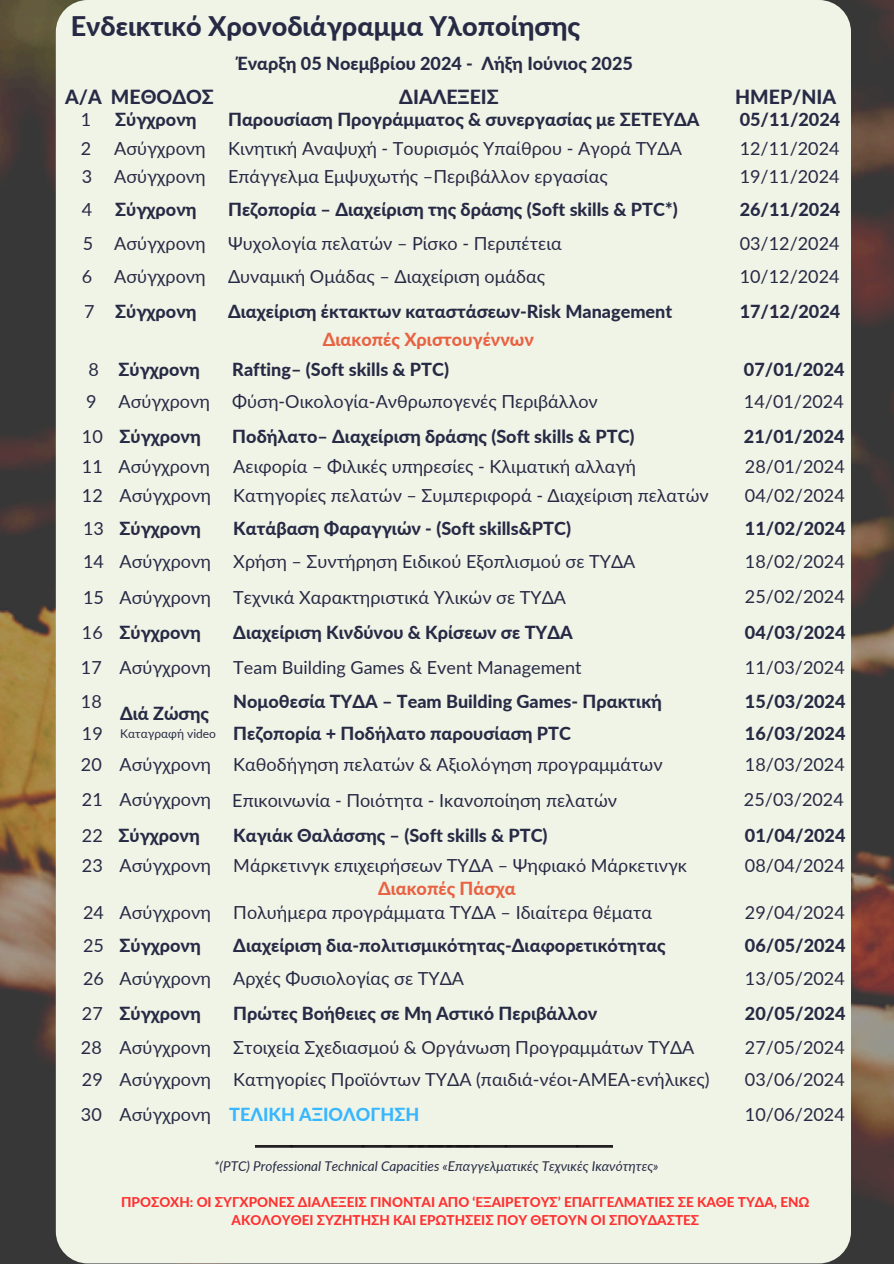
<style>
.page{position:relative;width:894px;height:1264px;background:#fff}
.page>*{position:absolute;margin:0;border:0;box-sizing:border-box;transform-origin:0 0}
.t1{font:800 27px "Lato";color:#272a44}
.t2{font:800 19.5px "Lato";color:#272a44}
.t3{font:18px "Lato";color:#272a44}
.t4{font:800 18px "Lato";color:#272a44}
.t5{font:800 18px "Lato";color:#e86242}
.t6{font:800 18px "Lato";color:#38b6ff}
.t7{font:800 13.5px/18px "Lato";color:#ff3131;text-align:center}
.t8{font:italic 13.5px "Lato";color:#272a44}
.t9{font:12px "Lato";color:#272a44}
</style>
<div class="page">
<img style="left:0;top:0;width:893px;height:1263px">
<div style="left:56px;top:0;width:794px;height:1263px;background:#f0f4e7;border-radius:32px"></div>
<img style="left:256px;top:1145px;width:356px;height:2px">
<p class="t1" style="left:71px;top:10px;width:511px">Ενδεικτικό Χρονοδιάγραμμα Υλοποίησης</p>
<h4 class="t4" style="left:236px;top:52px;width:398px">Έναρξη 05 Νοεμβρίου 2024 - Λήξη Ιούνιος 2025</h4>
<h3 class="t2" style="left:65px;top:85px;width:150px">Α/Α ΜΕΘΟΔΟΣ</h3>
<h3 class="t2" style="left:399px;top:85px;width:101px">ΔΙΑΛΕΞΕΙΣ</h3>
<h3 class="t2" style="left:735px;top:85px;width:102px">ΗΜΕΡ/ΝΙΑ</h3>
<h3 class="t3" style="left:81px;top:108px;width:12px">1</h3>
<h3 class="t3" style="left:81px;top:137px;width:12px">2</h3>
<p class="t4" style="left:115px;top:108px;width:83px">Σύγχρονη</p>
<h4 class="t4" style="left:228px;top:108px;width:473px">Παρουσίαση Προγράμματος &amp; συνεργασίας με ΣΕΤΕΥΔΑ</h4>
<h4 class="t4" style="left:739px;top:108px;width:102px">05/11/2024</h4>
<p class="t3" style="left:114px;top:137px;width:93px">Ασύγχρονη</p>
<h3 class="t3" style="left:228px;top:137px;width:455px">Κινητική Αναψυχή - Τουρισμός Υπαίθρου - Αγορά ΤΥΔΑ</h3>
<h3 class="t3" style="left:739px;top:137px;width:101px">12/11/2024</h3>
<h3 class="t3" style="left:228px;top:165px;width:381px">Επάγγελμα Εμψυχωτής –Περιβάλλον εργασίας</h3>
<h3 class="t3" style="left:739px;top:165px;width:101px">19/11/2024</h3>
<p class="t4" style="left:228px;top:198px;width:451px">Πεζοπορία – Διαχείριση της δράσης (Soft skills &amp; PTC*)</p>
<h3 class="t4" style="left:739px;top:198px;width:102px">26/11/2024</h3>
<h3 class="t3" style="left:228px;top:232px;width:335px">Ψυχολογία πελατών – Ρίσκο - Περιπέτεια</h3>
<h3 class="t3" style="left:739px;top:232px;width:101px">03/12/2024</h3>
<p class="t3" style="left:228px;top:265px;width:318px">Δυναμική Ομάδας – Διαχείριση ομάδας</p>
<h4 class="t3" style="left:739px;top:265px;width:101px">10/12/2024</h4>
<h4 class="t4" style="left:228px;top:300px;width:445px">Διαχείριση έκτακτων καταστάσεων-Risk Management</h4>
<h4 class="t5" style="left:322px;top:328px;width:212px">Διακοπές Χριστουγέννων</h4>
<h4 class="t3" style="left:114px;top:165px;width:93px">Ασύγχρονη</h4>
<p class="t4" style="left:115px;top:198px;width:83px">Σύγχρονη</p>
<p class="t3" style="left:82px;top:165px;width:12px">3</p>
<h4 class="t3" style="left:82px;top:198px;width:12px">4</h4>
<h4 class="t3" style="left:83px;top:232px;width:12px">5</h4>
<h4 class="t3" style="left:82px;top:265px;width:12px">6</h4>
<p class="t3" style="left:84px;top:300px;width:12px">7</p>
<h4 class="t3" style="left:114px;top:232px;width:93px">Ασύγχρονη</h4>
<h4 class="t3" style="left:114px;top:265px;width:93px">Ασύγχρονη</h4>
<h4 class="t4" style="left:115px;top:300px;width:83px">Σύγχρονη</h4>
<p class="t4" style="left:739px;top:300px;width:102px">17/12/2024</p>
<h3 class="t3" style="left:88px;top:358px;width:12px">8</h3>
<h3 class="t3" style="left:86px;top:390px;width:12px">9</h3>
<h3 class="t3" style="left:82px;top:425px;width:22px">10</h3>
<h4 class="t3" style="left:82px;top:455px;width:22px">11</h4>
<h4 class="t3" style="left:82px;top:484px;width:22px">12</h4>
<p class="t3" style="left:83px;top:517px;width:22px">13</p>
<h3 class="t3" style="left:83px;top:550px;width:22px">14</h3>
<h3 class="t3" style="left:83px;top:586px;width:22px">15</h3>
<h3 class="t3" style="left:82px;top:621px;width:22px">16</h3>
<p class="t3" style="left:81px;top:656px;width:22px">17</p>
<h4 class="t3" style="left:81px;top:690px;width:22px">18</h4>
<h4 class="t3" style="left:82px;top:722px;width:22px">19</h4>
<h4 class="t3" style="left:81px;top:753px;width:22px">20</h4>
<p class="t4" style="left:118px;top:358px;width:83px">Σύγχρονη</p>
<h4 class="t3" style="left:118px;top:390px;width:93px">Ασύγχρονη</h4>
<h4 class="t4" style="left:119px;top:425px;width:83px">Σύγχρονη</h4>
<h3 class="t4" style="left:232px;top:358px;width:218px">Rafting– (Soft skills &amp; PTC)</h3>
<h3 class="t4" style="left:743px;top:358px;width:102px">07/01/2024</h3>
<h3 class="t3" style="left:232px;top:390px;width:367px">Φύση-Οικολογία-Ανθρωπογενές Περιβάλλον</h3>
<p class="t3" style="left:743px;top:390px;width:101px">14/01/2024</p>
<p class="t4" style="left:232px;top:425px;width:403px">Ποδήλατο– Διαχείριση δράσης (Soft skills &amp; PTC)</p>
<h4 class="t4" style="left:743px;top:425px;width:102px">21/01/2024</h4>
<h4 class="t3" style="left:118px;top:455px;width:93px">Ασύγχρονη</h4>
<h4 class="t3" style="left:233px;top:455px;width:404px">Αειφορία – Φιλικές υπηρεσίες - Κλιματική αλλαγή</h4>
<h4 class="t3" style="left:744px;top:455px;width:101px">28/01/2024</h4>
<p class="t3" style="left:119px;top:484px;width:93px">Ασύγχρονη</p>
<h3 class="t4" style="left:119px;top:517px;width:83px">Σύγχρονη</h3>
<p class="t3" style="left:119px;top:550px;width:93px">Ασύγχρονη</p>
<h4 class="t3" style="left:119px;top:586px;width:93px">Ασύγχρονη</h4>
<h4 class="t4" style="left:119px;top:621px;width:83px">Σύγχρονη</h4>
<h4 class="t3" style="left:119px;top:656px;width:93px">Ασύγχρονη</h4>
<p class="t4" style="left:120px;top:702px;width:90px">Διά Ζώσης</p>
<h3 class="t9" style="left:120px;top:725px;width:97px">Καταγραφή video</h3>
<h3 class="t3" style="left:119px;top:753px;width:93px">Ασύγχρονη</h3>
<h4 class="t3" style="left:233px;top:484px;width:477px">Κατηγορίες πελατών – Συμπεριφορά - Διαχείριση πελατών</h4>
<h4 class="t3" style="left:744px;top:484px;width:101px">04/02/2024</h4>
<h4 class="t4" style="left:233px;top:517px;width:339px">Κατάβαση Φαραγγιών - (Soft skills&amp;PTC)</h4>
<p class="t4" style="left:744px;top:517px;width:102px">11/02/2024</p>
<p class="t3" style="left:233px;top:550px;width:403px">Χρήση – Συντήρηση Ειδικού Εξοπλισμού σε ΤΥΔΑ</p>
<p class="t3" style="left:744px;top:550px;width:101px">18/02/2024</p>
<p class="t3" style="left:233px;top:586px;width:334px">Τεχνικά Χαρακτηριστικά Υλικών σε ΤΥΔΑ</p>
<h3 class="t3" style="left:744px;top:584px;width:101px">25/02/2024</h3>
<h3 class="t4" style="left:744px;top:621px;width:102px">04/03/2024</h3>
<h3 class="t3" style="left:233px;top:656px;width:349px">Team Building Games &amp; Event Management</h3>
<h3 class="t3" style="left:744px;top:656px;width:101px">11/03/2024</h3>
<p class="t4" style="left:233px;top:690px;width:430px">Νομοθεσία ΤΥΔΑ – Team Building Games- Πρακτική</p>
<h4 class="t4" style="left:744px;top:690px;width:102px">15/03/2024</h4>
<h4 class="t4" style="left:233px;top:722px;width:339px">Πεζοπορία + Ποδήλατο παρουσίαση PTC</h4>
<h4 class="t4" style="left:744px;top:722px;width:102px">16/03/2024</h4>
<p class="t3" style="left:233px;top:753px;width:430px">Καθοδήγηση πελατών &amp; Αξιολόγηση προγραμμάτων</p>
<h4 class="t3" style="left:744px;top:753px;width:101px">18/03/2024</h4>
<h1 class="t4" style="left:233px;top:621px;width:341px">Διαχείριση Κινδύνου &amp; Κρίσεων σε ΤΥΔΑ</h1>
<h4 class="t3" style="left:82px;top:788px;width:22px">21</h4>
<h4 class="t3" style="left:119px;top:788px;width:93px">Ασύγχρονη</h4>
<p class="t3" style="left:232px;top:788px;width:386px">Επικοινωνία - Ποιότητα - Ικανοποίηση πελατών</p>
<h3 class="t3" style="left:743px;top:788px;width:101px">25/03/2024</h3>
<h3 class="t3" style="left:82px;top:824px;width:22px">22</h3>
<p class="t3" style="left:82px;top:853px;width:22px">23</p>
<p class="t4" style="left:118px;top:824px;width:83px">Σύγχρονη</p>
<h4 class="t4" style="left:233px;top:824px;width:316px">Καγιάκ Θαλάσσης – (Soft skills &amp; PTC)</h4>
<h4 class="t4" style="left:744px;top:824px;width:102px">01/04/2024</h4>
<h3 class="t3" style="left:119px;top:853px;width:93px">Ασύγχρονη</h3>
<h3 class="t3" style="left:233px;top:853px;width:455px">Μάρκετινγκ επιχειρήσεων ΤΥΔΑ – Ψηφιακό Μάρκετινγκ</h3>
<h3 class="t3" style="left:744px;top:853px;width:101px">08/04/2024</h3>
<h3 class="t3" style="left:233px;top:901px;width:420px">Πολυήμερα προγράμματα ΤΥΔΑ – Ιδιαίτερα θέματα</h3>
<p class="t3" style="left:744px;top:901px;width:101px">29/04/2024</p>
<h4 class="t4" style="left:233px;top:934px;width:433px">Διαχείριση δια-πολιτισμικότητας-Διαφορετικότητας</h4>
<h4 class="t4" style="left:744px;top:934px;width:102px">06/05/2024</h4>
<h4 class="t3" style="left:233px;top:967px;width:232px">Αρχές Φυσιολογίας σε ΤΥΔΑ</h4>
<p class="t3" style="left:744px;top:967px;width:101px">13/05/2024</p>
<h4 class="t4" style="left:233px;top:1001px;width:365px">Πρώτες Βοήθειες σε Μη Αστικό Περιβάλλον</h4>
<h4 class="t4" style="left:744px;top:1001px;width:102px">20/05/2024</h4>
<h4 class="t3" style="left:233px;top:1036px;width:462px">Στοιχεία Σχεδιασμού &amp; Οργάνωση Προγραμμάτων ΤΥΔΑ</h4>
<p class="t3" style="left:233px;top:1068px;width:478px">Κατηγορίες Προϊόντων ΤΥΔΑ (παιδιά-νέοι-ΑΜΕΑ-ενήλικες)</p>
<p class="t5" style="left:378px;top:877px;width:139px">Διακοπές Πάσχα</p>
<h4 class="t3" style="left:119px;top:901px;width:93px">Ασύγχρονη</h4>
<p class="t4" style="left:119px;top:934px;width:83px">Σύγχρονη</p>
<h4 class="t3" style="left:83px;top:901px;width:22px">24</h4>
<h3 class="t3" style="left:83px;top:934px;width:22px">25</h3>
<h4 class="t3" style="left:83px;top:967px;width:22px">26</h4>
<h3 class="t3" style="left:82px;top:1001px;width:22px">27</h3>
<h4 class="t3" style="left:81px;top:1036px;width:22px">28</h4>
<h4 class="t3" style="left:82px;top:1068px;width:22px">29</h4>
<p class="t3" style="left:81px;top:1103px;width:22px">30</p>
<h3 class="t3" style="left:119px;top:967px;width:93px">Ασύγχρονη</h3>
<h3 class="t4" style="left:119px;top:1001px;width:83px">Σύγχρονη</h3>
<p class="t3" style="left:119px;top:1036px;width:93px">Ασύγχρονη</p>
<h4 class="t3" style="left:119px;top:1068px;width:93px">Ασύγχρονη</h4>
<h4 class="t3" style="left:119px;top:1103px;width:93px">Ασύγχρονη</h4>
<p class="t3" style="left:744px;top:1036px;width:101px">27/05/2024</p>
<h3 class="t3" style="left:744px;top:1068px;width:101px">03/06/2024</h3>
<h2 class="t3" style="left:744px;top:1103px;width:101px">10/06/2024</h2>
<h4 class="t6" style="left:229px;top:1103px;width:191px">ΤΕΛΙΚΗ ΑΞΙΟΛΟΓΗΣΗ</h4>
<h2 class="t8" style="left:214px;top:1157px;width:445px">*(PTC) Professional Technical Capacities «Επαγγελματικές Τεχνικές Ικανότητες»</h2>
<h4 class="t7" style="left:121px;top:1192px;width:689px">ΠΡΟΣΟΧΗ: ΟΙ ΣΥΓΧΡΟΝΕΣ ΔΙΑΛΕΞΕΙΣ ΓΙΝΟΝΤΑΙ ΑΠΟ ‘ΕΞΑΙΡΕΤΟΥΣ’ ΕΠΑΓΓΕΛΜΑΤΙΕΣ ΣΕ ΚΑΘΕ ΤΥΔΑ, ΕΝΩ<br>ΑΚΟΛΟΥΘΕΙ ΣΥΖΗΤΗΣΗ ΚΑΙ ΕΡΩΤΗΣΕΙΣ ΠΟΥ ΘΕΤΟΥΝ ΟΙ ΣΠΟΥΔΑΣΤΕΣ</h4>
</div>
